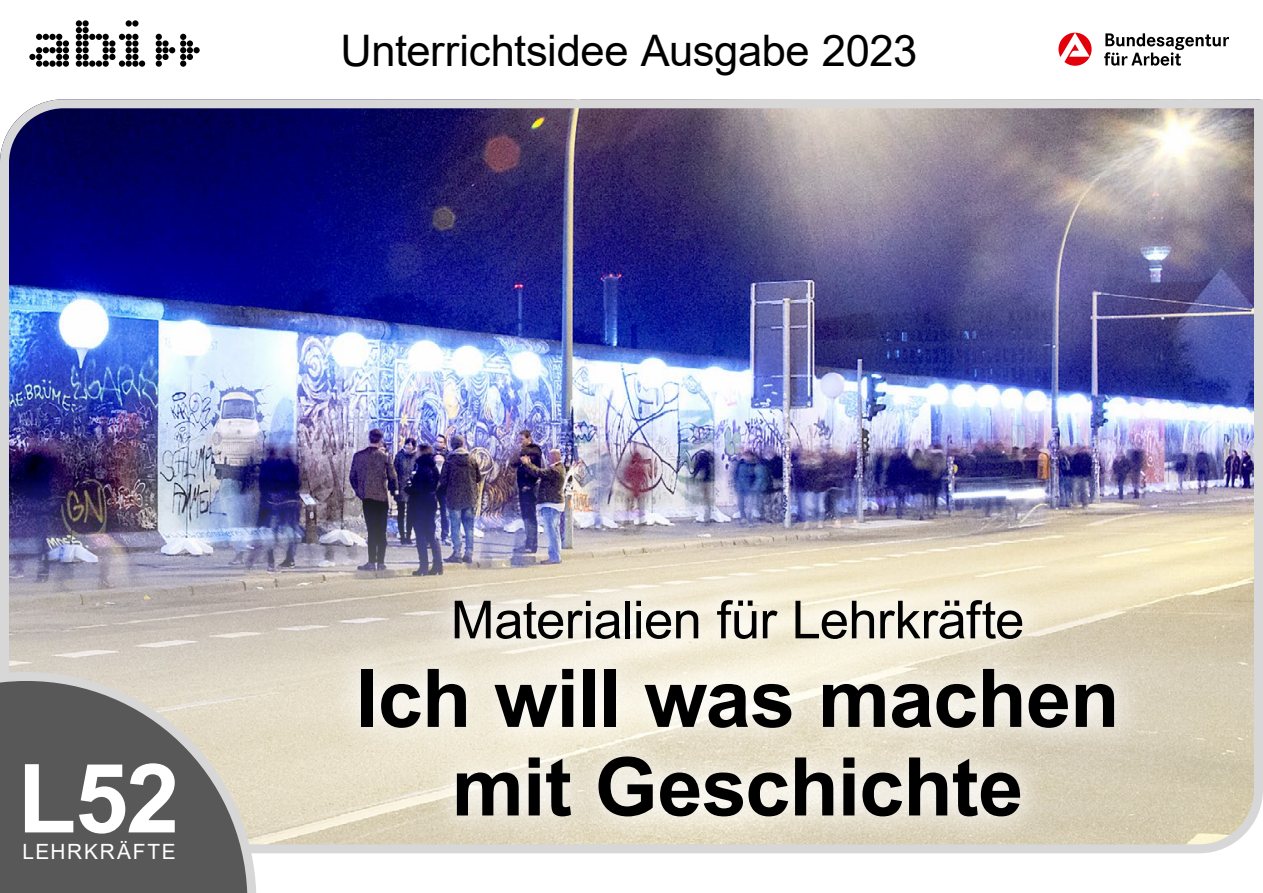
<style>
.page{position:relative;width:1263px;height:893px;background:#fff}
.page>*{position:absolute;margin:0;border:0;box-sizing:border-box;transform-origin:0 0}
.Eckmarke{font:700 96.15px "Arial";color:#fff}
.H1_Titel{font:700 81px/88.5px "Arial";letter-spacing:-.01em;color:#000;text-align:center}
.H1_Titel_Dach{font:52.5px "Arial";letter-spacing:-.01em;color:#000}
.H1_Ausgabe_Seite1{font:43.5px "Arial";letter-spacing:-.01em;color:#000}
.t1{font:700 34.5px "Arial";color:#fff}
.Eckmarke_Unterzeile{font:21px "Arial";letter-spacing:.08em;color:#fff}
</style>
<div class="page">
<svg style="left:1104px;top:33px;width:125px;height:33px"></svg>
<svg style="left:1058px;top:33px;width:33px;height:33px"></svg>
<img style="left:261px;top:99px;width:1002px;height:755px">
<img style="left:0;top:20px;width:261px;height:873px">
<svg style="left:330px;top:570px;width:816px;height:277px;background:#ebe4d4"></svg>
<p class="H1_Ausgabe_Seite1" style="left:341px;top:20px;width:578px">Unterrichtsidee Ausgabe 2023</p>
<p class="Eckmarke" style="left:18px;top:731px;width:163px">L52</p>
<p class="Eckmarke_Unterzeile" style="left:22px;top:837px;width:155px">LEHRKRÄFTE</p>
<p class="t1" style="left:13px;top:830px;width:62px">L48</p>
<p class="H1_Titel_Dach" style="left:451px;top:584px;width:575px">Materialien für Lehrkräfte</p>
<h1 class="H1_Titel" style="left:356px;top:655px;width:765px">Ich will was machen mit Geschichte</h1>
</div>
